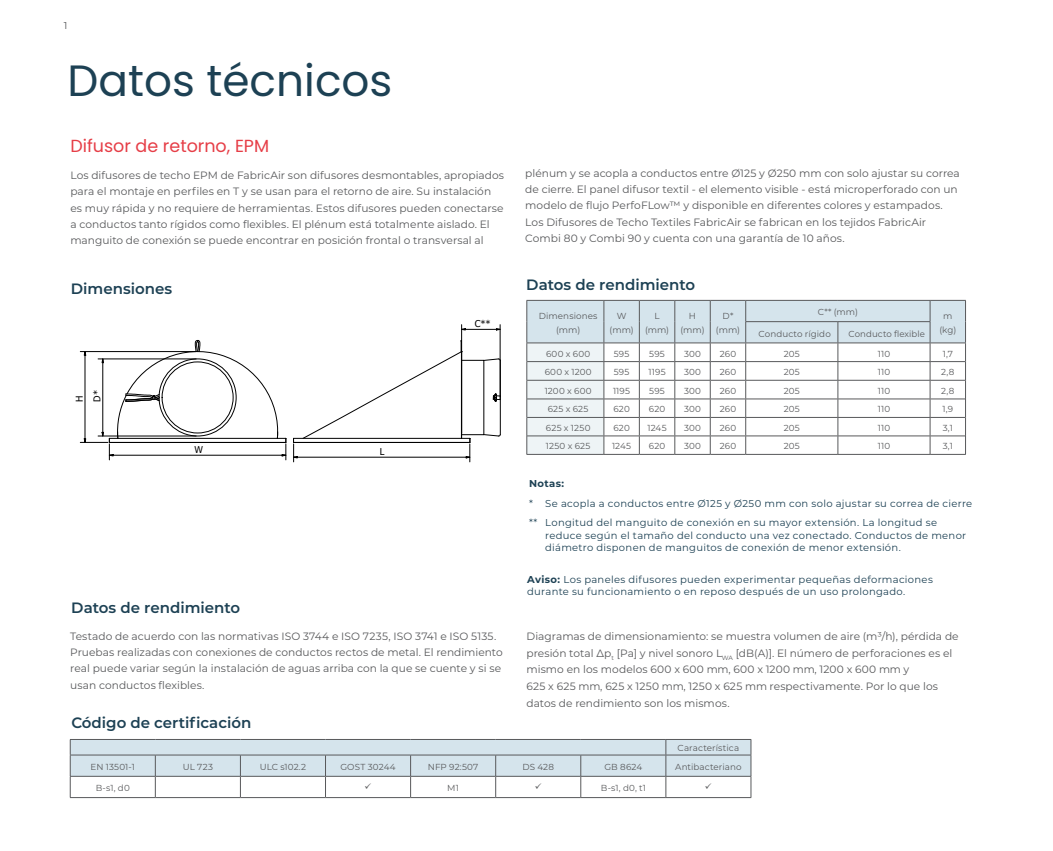
<style>
.page{position:relative;width:1053px;height:851px;background:#fff}
.page>*{position:absolute;margin:0;border:0;box-sizing:border-box;transform-origin:0 0}
.t1{font:43.75px "Poppins";color:#1d4154}
.t2{font:17.5px "Poppins";color:#e63e47}
.t3{font:600 15px "Montserrat";color:#1d4154}
.t4{font:10.62px/16.2px "Montserrat";letter-spacing:.005em;color:#58595b}
.t5{font:10px/12.5px "Montserrat";letter-spacing:.03em;color:#1d4154}
.t6{font:700 10px "Montserrat";letter-spacing:.04em;color:#1d4154}
.t7{font:10px "Montserrat";color:#58595b}
.t8{font:9.38px/17.8px "Tahoma";color:#010101}
.t9{font:8.75px/13.8px "Montserrat";letter-spacing:.015em;color:#58595b;text-align:center}
.s1{font-weight:700}
</style>
<div class="page">
<svg style="left:483px;top:433px;width:18px;height:4px"></svg>
<svg style="left:483px;top:358px;width:17px;height:3px"></svg>
<hr style="left:500px;top:360px;width:1px;height:74px;background:#000">
<svg style="left:493px;top:393px;width:7px;height:9px"></svg>
<hr style="left:465px;top:329px;width:31px;height:1px;background:#000">
<hr style="left:500px;top:324px;width:1px;height:72px;background:#000">
<hr style="left:461px;top:324px;width:1px;height:109px;background:#000">
<svg style="left:80px;top:339px;width:392px;height:123px"></svg>
<hr style="left:526px;top:454px;width:78px;height:1px;background:#58595b">
<hr style="left:604px;top:454px;width:35px;height:1px;background:#58595b">
<hr style="left:639px;top:454px;width:35px;height:1px;background:#58595b">
<svg style="left:526px;top:300px;width:440px;height:154px"></svg>
<hr style="left:674px;top:380px;width:36px;height:1px;background:#58595b">
<hr style="left:710px;top:380px;width:35px;height:1px;background:#58595b">
<hr style="left:745px;top:380px;width:92px;height:1px;background:#58595b">
<hr style="left:837px;top:380px;width:93px;height:1px;background:#58595b">
<hr style="left:930px;top:380px;width:35px;height:1px;background:#58595b">
<hr style="left:674px;top:398px;width:36px;height:1px;background:#58595b">
<hr style="left:710px;top:398px;width:35px;height:1px;background:#58595b">
<hr style="left:745px;top:398px;width:92px;height:1px;background:#58595b">
<hr style="left:837px;top:398px;width:93px;height:1px;background:#58595b">
<hr style="left:930px;top:398px;width:35px;height:1px;background:#58595b">
<hr style="left:674px;top:417px;width:36px;height:1px;background:#58595b">
<hr style="left:710px;top:417px;width:35px;height:1px;background:#58595b">
<hr style="left:745px;top:417px;width:92px;height:1px;background:#58595b">
<hr style="left:837px;top:417px;width:93px;height:1px;background:#58595b">
<hr style="left:930px;top:417px;width:35px;height:1px;background:#58595b">
<hr style="left:674px;top:435px;width:36px;height:1px;background:#58595b">
<hr style="left:710px;top:435px;width:35px;height:1px;background:#58595b">
<hr style="left:745px;top:435px;width:92px;height:1px;background:#58595b">
<hr style="left:837px;top:435px;width:93px;height:1px;background:#58595b">
<hr style="left:930px;top:435px;width:35px;height:1px;background:#58595b">
<hr style="left:674px;top:454px;width:36px;height:1px;background:#58595b">
<hr style="left:710px;top:454px;width:35px;height:1px;background:#58595b">
<hr style="left:745px;top:454px;width:92px;height:1px;background:#58595b">
<hr style="left:837px;top:454px;width:93px;height:1px;background:#58595b">
<hr style="left:930px;top:454px;width:35px;height:1px;background:#58595b">
<hr style="left:70px;top:797px;width:85px;height:1px;background:#58595b">
<hr style="left:155px;top:797px;width:85px;height:1px;background:#58595b">
<hr style="left:240px;top:797px;width:85px;height:1px;background:#58595b">
<hr style="left:325px;top:797px;width:85px;height:1px;background:#58595b">
<hr style="left:410px;top:797px;width:85px;height:1px;background:#58595b">
<hr style="left:495px;top:797px;width:85px;height:1px;background:#58595b">
<hr style="left:580px;top:797px;width:85px;height:1px;background:#58595b">
<hr style="left:665px;top:797px;width:86px;height:1px;background:#58595b">
<svg style="left:70px;top:739px;width:681px;height:58px"></svg>
<p class="t7" style="left:64px;top:19px;width:5px">1</p>
<h1 class="t1" style="left:68px;top:55px;width:326px">Datos técnicos</h1>
<h2 class="t2" style="left:70px;top:136px;width:200px">Difusor de retorno, EPM</h2>
<p class="t4" style="left:70px;top:167px;width:435px">Los difusores de techo EPM de FabricAir son difusores desmontables, apropiados para el montaje en perfiles en T y se usan para el retorno de aire. Su instalación es muy rápida y no requiere de herramientas. Estos difusores pueden conectarse a conductos tanto rígidos como flexibles. El plénum está totalmente aislado. El manguito de conexión se puede encontrar en posición frontal o transversal al</p>
<h3 class="t3" style="left:71px;top:278px;width:103px">Dimensiones</h3>
<p class="t8" style="left:71px;top:402px;width:13px;rotate:-90deg">H<br>D*</p>
<p class="t8" style="left:194px;top:441px;width:10px">W</p>
<p class="t8" style="left:380px;top:443px;width:6px">L</p>
<p class="t8" style="left:475px;top:315px;width:17px">C**</p>
<h3 class="t3" style="left:71px;top:596px;width:170px">Datos de rendimiento</h3>
<p class="t4" style="left:70px;top:627px;width:434px">Testado de acuerdo con las normativas ISO 3744 e ISO 7235, ISO 3741 e ISO 5135.<br>Pruebas realizadas con conexiones de conductos rectos de metal. El rendimiento real puede variar según la instalación de aguas arriba con la que se cuente y si se usan conductos flexibles.</p>
<h3 class="t3" style="left:71px;top:711px;width:182px">Código de certificación</h3>
<p class="t4" style="left:525px;top:164px;width:436px">plénum y se acopla a conductos entre Ø125 y Ø250 mm con solo ajustar su correa de cierre. El panel difusor textil - el elemento visible - está microperforado con un modelo de flujo PerfoFLow™ y disponible en diferentes colores y estampados.<br>Los Difusores de Techo Textiles FabricAir se fabrican en los tejidos FabricAir Combi 80 y Combi 90 y cuenta con una garantía de 10 años.</p>
<h3 class="t3" style="left:526px;top:273px;width:170px">Datos de rendimiento</h3>
<p class="t9" style="left:538px;top:308px;width:60px">Dimensiones (mm)</p>
<p class="t9" style="left:609px;top:308px;width:26px">W (mm)</p>
<p class="t9" style="left:645px;top:308px;width:26px">L (mm)</p>
<p class="t9" style="left:680px;top:308px;width:26px">H (mm)</p>
<p class="t9" style="left:716px;top:308px;width:26px">D* (mm)</p>
<p class="t9" style="left:817px;top:305px;width:42px">C** (mm)</p>
<p class="t9" style="left:758px;top:326px;width:74px">Conducto rígido</p>
<p class="t9" style="left:848px;top:326px;width:78px">Conducto flexible</p>
<p class="t9" style="left:939px;top:308px;width:18px">m (kg)</p>
<p class="t9" style="left:546px;top:346px;width:46px">600 x 600</p>
<p class="t9" style="left:613px;top:346px;width:17px">595</p>
<p class="t9" style="left:649px;top:346px;width:17px">595</p>
<p class="t9" style="left:684px;top:346px;width:19px">300</p>
<p class="t9" style="left:719px;top:346px;width:18px">260</p>
<p class="t9" style="left:783px;top:346px;width:18px">205</p>
<p class="t9" style="left:877px;top:346px;width:14px">110</p>
<p class="t9" style="left:942px;top:346px;width:12px">1,7</p>
<p class="t9" style="left:544px;top:365px;width:48px">600 x 1200</p>
<p class="t9" style="left:613px;top:365px;width:17px">595</p>
<p class="t9" style="left:648px;top:365px;width:19px">1195</p>
<p class="t9" style="left:684px;top:365px;width:19px">300</p>
<p class="t9" style="left:719px;top:365px;width:18px">260</p>
<p class="t9" style="left:783px;top:365px;width:18px">205</p>
<p class="t9" style="left:877px;top:365px;width:14px">110</p>
<p class="t9" style="left:941px;top:365px;width:14px">2,8</p>
<p class="t9" style="left:544px;top:383px;width:48px">1200 x 600</p>
<p class="t9" style="left:613px;top:383px;width:19px">1195</p>
<p class="t9" style="left:649px;top:383px;width:17px">595</p>
<p class="t9" style="left:684px;top:383px;width:19px">300</p>
<p class="t9" style="left:719px;top:383px;width:18px">260</p>
<p class="t9" style="left:783px;top:383px;width:18px">205</p>
<p class="t9" style="left:877px;top:383px;width:14px">110</p>
<p class="t9" style="left:941px;top:383px;width:14px">2,8</p>
<p class="t9" style="left:547px;top:402px;width:42px">625 x 625</p>
<p class="t9" style="left:613px;top:402px;width:18px">620</p>
<p class="t9" style="left:649px;top:402px;width:18px">620</p>
<p class="t9" style="left:684px;top:402px;width:19px">300</p>
<p class="t9" style="left:719px;top:402px;width:18px">260</p>
<p class="t9" style="left:783px;top:402px;width:18px">205</p>
<p class="t9" style="left:877px;top:402px;width:14px">110</p>
<p class="t9" style="left:942px;top:402px;width:12px">1,9</p>
<p class="t9" style="left:546px;top:420px;width:46px">625 x 1250</p>
<p class="t9" style="left:613px;top:420px;width:18px">620</p>
<p class="t9" style="left:647px;top:420px;width:21px">1245</p>
<p class="t9" style="left:684px;top:420px;width:19px">300</p>
<p class="t9" style="left:719px;top:420px;width:18px">260</p>
<p class="t9" style="left:783px;top:420px;width:18px">205</p>
<p class="t9" style="left:877px;top:420px;width:14px">110</p>
<p class="t9" style="left:942px;top:420px;width:12px">3,1</p>
<p class="t9" style="left:546px;top:439px;width:46px">1250 x 625</p>
<p class="t9" style="left:612px;top:439px;width:21px">1245</p>
<p class="t9" style="left:649px;top:439px;width:18px">620</p>
<p class="t9" style="left:684px;top:439px;width:19px">300</p>
<p class="t9" style="left:719px;top:439px;width:18px">260</p>
<p class="t9" style="left:783px;top:439px;width:18px">205</p>
<p class="t9" style="left:877px;top:439px;width:14px">110</p>
<p class="t9" style="left:942px;top:439px;width:12px">3,1</p>
<p class="t6" style="left:529px;top:476px;width:37px">Notas:</p>
<p class="t5" style="left:529px;top:493px;width:445px;line-height:19.6px">* Se acopla a conductos entre Ø125 y Ø250 mm con solo ajustar su correa de cierre ** Longitud del manguito de conexión en su mayor extensión. La longitud se</p>
<p class="t5" style="left:545px;top:528px;width:422px">reduce según el tamaño del conducto una vez conectado. Conductos de menor diámetro disponen de manguitos de conexión de menor extensión.</p>
<p class="t5" style="left:527px;top:572px;width:407px"><span class="s1">Aviso:</span> Los paneles difusores pueden experimentar pequeñas deformaciones durante su funcionamiento o en reposo después de un uso prolongado.</p>
<p class="t4" style="left:526px;top:627px;width:433px">Diagramas de dimensionamiento: se muestra volumen de aire (m³/h), pérdida de presión total Δp<sub>t</sub> [Pa] y nivel sonoro L<sub>WA</sub> [dB(A)]. El número de perforaciones es el mismo en los modelos 600 x 600 mm, 600 x 1200 mm, 1200 x 600 mm y<br>625 x 625 mm, 625 x 1250 mm, 1250 x 625 mm respectivamente. Por lo que los datos de rendimiento son los mismos.</p>
<p class="t9" style="left:677px;top:741px;width:63px">Característica</p>
<p class="t9" style="left:91px;top:759px;width:46px">EN 13501-1</p>
<p class="t9" style="left:183px;top:759px;width:32px">UL 723</p>
<p class="t9" style="left:260px;top:759px;width:48px">ULC s102.2</p>
<p class="t9" style="left:340px;top:759px;width:57px">GOST 30244</p>
<p class="t9" style="left:428px;top:759px;width:52px">NFP 92:507</p>
<p class="t9" style="left:522px;top:759px;width:33px">DS 428</p>
<p class="t9" style="left:604px;top:759px;width:39px">GB 8624</p>
<p class="t9" style="left:675px;top:759px;width:68px">Antibacteriano</p>
<p class="t9" style="left:96px;top:780px;width:36px">B-s1, d0</p>
<p class="t9" style="left:447px;top:780px;width:13px">M1</p>
<p class="t9" style="left:600px;top:780px;width:46px">B-s1, d0, t1</p>
</div>
